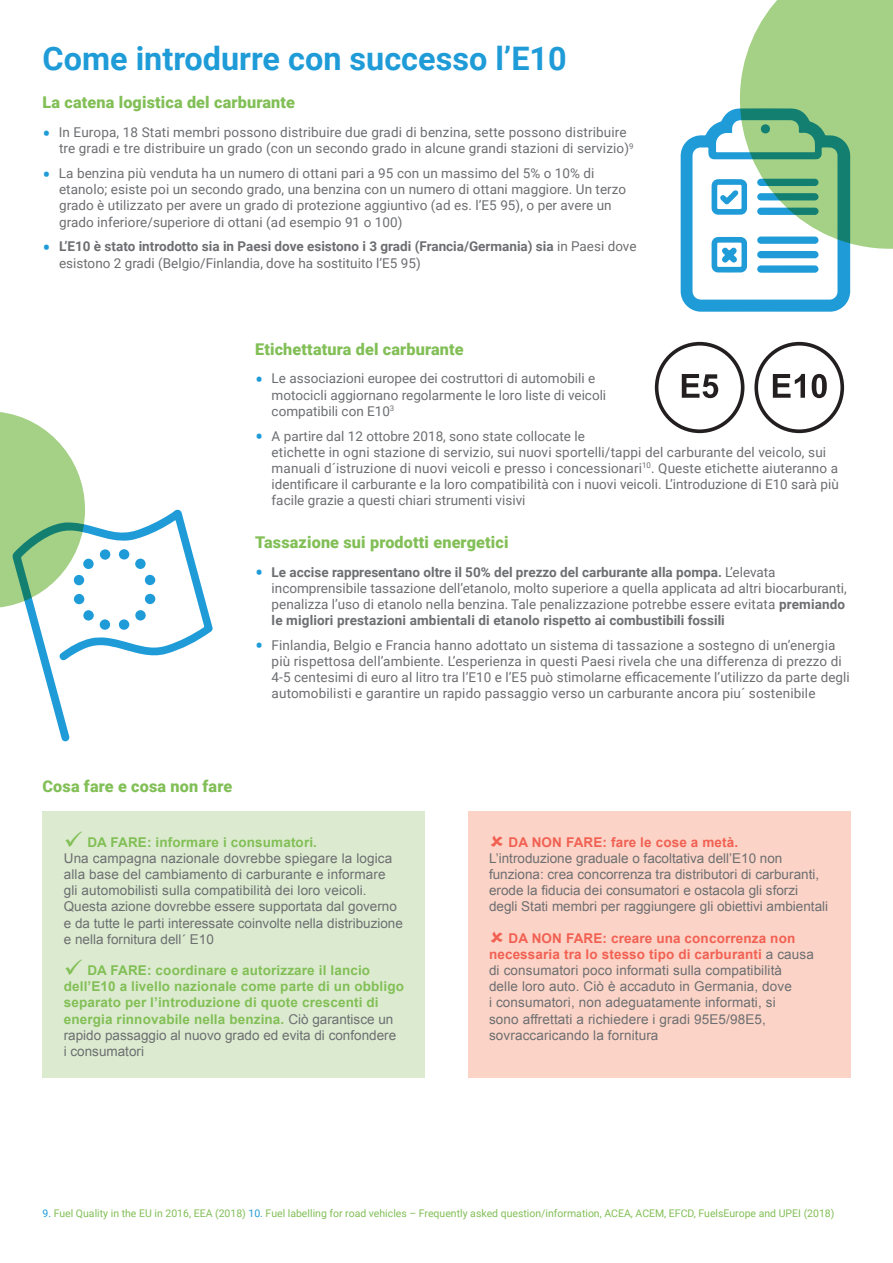
<style>
.page{position:relative;width:893px;height:1263px;background:#fff}
.page>*{position:absolute;margin:0;border:0;box-sizing:border-box;transform-origin:0 0}
.Heading_1{font:700 32.4px "Roboto";color:#1f9cd8}
.Heading_2{font:900 16.2px "Roboto";letter-spacing:.01em;color:#82bf57}
.t1{font:13.5px/16.2px "Roboto";letter-spacing:.005em;color:#6d6e71}
.Bullets{font:13.5px/16.2px "Arial";letter-spacing:.01em;color:#6d6e71}
.Bullets-2{font:700 13.5px/16.2px "Arial";letter-spacing:.01em;color:#82bf57}
.t2{font:700 13.5px/16.2px "Roboto";color:#6d6e71}
.Footnote{font:10.5px "Roboto";color:#82bf57}
.s1{font-size:24.3px;color:#1f9cd8}
.s2{font-weight:400;font-size:24.3px;color:#1f9cd8}
.s3{font-weight:400}
.s4{font-weight:700}
.s5{color:#82bf57}
.s6{font-weight:700;color:#82bf57}
.s7{font-weight:400;color:#6d6e71}
.s8{font-weight:700;color:#f16153}
.s9{color:#1f9cd8}
</style>
<div class="page">
<svg style="left:0;top:412px;width:85px;height:196px"></svg>
<div style="left:43px;top:811px;width:382px;height:266px;background:#dcebd0"></div>
<div style="left:468px;top:811px;width:382px;height:266px;background:#fcd4c7"></div>
<svg style="left:12px;top:509px;width:201px;height:233px"></svg>
<div style="left:119px;top:549px;width:10px;height:10px;background:#1f9cd8;border-radius:50%"></div>
<div style="left:145px;top:594px;width:10px;height:10px;background:#1f9cd8;border-radius:50%"></div>
<div style="left:135px;top:610px;width:11px;height:10px;background:#1f9cd8;border-radius:50%"></div>
<div style="left:135px;top:559px;width:11px;height:10px;background:#1f9cd8;border-radius:50%"></div>
<div style="left:119px;top:619px;width:10px;height:11px;background:#1f9cd8;border-radius:50%"></div>
<div style="left:100px;top:619px;width:10px;height:11px;background:#1f9cd8;border-radius:50%"></div>
<div style="left:74px;top:575px;width:10px;height:10px;background:#1f9cd8;border-radius:50%"></div>
<div style="left:74px;top:594px;width:10px;height:10px;background:#1f9cd8;border-radius:50%"></div>
<div style="left:83px;top:610px;width:11px;height:10px;background:#1f9cd8;border-radius:50%"></div>
<div style="left:100px;top:549px;width:10px;height:11px;background:#1f9cd8;border-radius:50%"></div>
<div style="left:83px;top:559px;width:11px;height:10px;background:#1f9cd8;border-radius:50%"></div>
<div style="left:145px;top:575px;width:10px;height:10px;background:#1f9cd8;border-radius:50%"></div>
<svg style="left:681px;top:0;width:212px;height:312px"></svg>
<svg style="left:655px;top:342px;width:89px;height:91px"></svg>
<svg style="left:754px;top:342px;width:90px;height:91px"></svg>
<p class="Heading_1" style="left:43px;top:35px;width:526px">Come introdurre con successo l’E10</p>
<p class="Heading_2" style="left:43px;top:91px;width:254px">La catena logistica del carburante</p>
<p class="t1" style="left:59px;top:124px;width:576px;text-indent:-16px"><span class="s1">•</span> In Europa, 18 Stati membri possono distribuire due gradi di benzina, sette possono distribuire tre gradi e tre distribuire un grado (con un secondo grado in alcune grandi stazioni di servizio)<sup>9</sup></p>
<p class="t1" style="left:59px;top:165px;width:569px;text-indent:-16px"><span class="s1">•</span> La benzina più venduta ha un numero di ottani pari a 95 con un massimo del 5% o 10% di etanolo; esiste poi un secondo grado, una benzina con un numero di ottani maggiore. Un terzo grado è utilizzato per avere un grado di protezione aggiuntivo (ad es. l’E5 95), o per avere un grado inferiore/superiore di ottani (ad esempio 91 o 100)</p>
<p class="t2" style="left:59px;top:238px;width:579px;text-indent:-17px"><span class="s2">•</span> L’E10 è stato introdotto sia in Paesi dove esistono i 3 gradi (Francia/Germania) sia <span class="s3">in Paesi dove esistono 2 gradi (Belgio/Finlandia, dove ha sostituito l’E5 95)</span></p>
<p class="Heading_2" style="left:255px;top:337px;width:210px">Etichettatura del carburante</p>
<p class="t1" style="left:272px;top:370px;width:336px;text-indent:-16px"><span class="s1">•</span> Le associazioni europee dei costruttori di automobili e motocicli aggiornano regolarmente le loro liste di veicoli compatibili con E10<sup>3</sup></p>
<p class="t1" style="left:272px;top:427px;width:569px;text-indent:-16px"><span class="s1">•</span> A partire dal 12 ottobre 2018, sono state collocate le<br>etichette in ogni stazione di servizio, sui nuovi sportelli/tappi del carburante del veicolo, sui manuali d´istruzione di nuovi veicoli e presso i concessionari<sup>10</sup>. Queste etichette aiuteranno a identificare il carburante e la loro compatibilità con i nuovi veicoli. L’introduzione di E10 sarà più facile grazie a questi chiari strumenti visivi</p>
<p class="Heading_2" style="left:255px;top:530px;width:255px">Tassazione sui prodotti energetici</p>
<p class="t1" style="left:272px;top:563px;width:577px;text-indent:-17px"><span class="s1">•</span> <span class="s4">Le accise rappresentano oltre il 50% del prezzo del carburante alla pompa.</span> L’elevata incomprensibile tassazione dell’etanolo, molto superiore a quella applicata ad altri biocarburanti, penalizza l’uso di etanolo nella benzina. Tale penalizzazione potrebbe essere evitata <span class="s4">premiando le migliori prestazioni ambientali di etanolo rispetto ai combustibili fossili</span></p>
<p class="t1" style="left:272px;top:636px;width:580px;text-indent:-16px"><span class="s1">•</span> Finlandia, Belgio e Francia hanno adottato un sistema di tassazione a sostegno di un’energia più rispettosa dell’ambiente. L’esperienza in questi Paesi rivela che una differenza di prezzo di 4-5 centesimi di euro al litro tra l’E10 e l’E5 può stimolarne efficacemente l’utilizzo da parte degli automobilisti e garantire un rapido passaggio verso un carburante ancora piu´ sostenibile</p>
<p class="Heading_2" style="left:43px;top:775px;width:191px">Cosa fare e cosa non fare</p>
<p class="Bullets" style="left:64px;top:834px;width:341px"><span class="s5">✓</span> <span class="s6">DA FARE: informare i consumatori.<br></span>Una campagna nazionale dovrebbe spiegare la logica alla base del cambiamento di carburante e informare<br>gli automobilisti sulla compatibilità dei loro veicoli.<br>Questa azione dovrebbe essere supportata dal governo e da tutte le parti interessate coinvolte nella distribuzione e nella fornitura dell´ E10</p>
<p class="Bullets-2" style="left:64px;top:963px;width:342px">✓ DA FARE: coordinare e autorizzare il lancio dell’E10 a livello nazionale come parte di un obbligo separato per l’introduzione di quote crescenti di energia rinnovabile nella benzina. <span class="s7">Ciò garantisce un rapido passaggio al nuovo grado ed evita di confondere<br>i consumatori</span></p>
<p class="Bullets" style="left:489px;top:834px;width:341px;text-indent:20px"><span class="s8">DA NON FARE: fare le cose a metà.<br></span>L’introduzione graduale o facoltativa dell’E10 non funziona: crea concorrenza tra distributori di carburanti, erode la fiducia dei consumatori e ostacola gli sforzi degli Stati membri per raggiungere gli obiettivi ambientali</p>
<p class="Bullets" style="left:489px;top:930px;width:326px;text-indent:20px"><span class="s8">DA NON FARE: creare una concorrenza non necessaria tra lo stesso tipo di carburanti</span> a causa di consumatori poco informati sulla compatibilità delle loro auto. Ciò è accaduto in Germania, dove<br>i consumatori, non adeguatamente informati, si<br>sono affrettati a richiedere i gradi 95E5/98E5, sovraccaricando la fornitura</p>
<p class="Footnote" style="left:43px;top:1206px;width:793px"><span class="s9">9.</span> Fuel Quality in the EU in 2016, EEA (2018) <span class="s9">10.</span> Fuel labelling for road vehicles – Frequently asked question/information, ACEA, ACEM, EFCD, FuelsEurope and UPEI (2018)</p>
</div>
